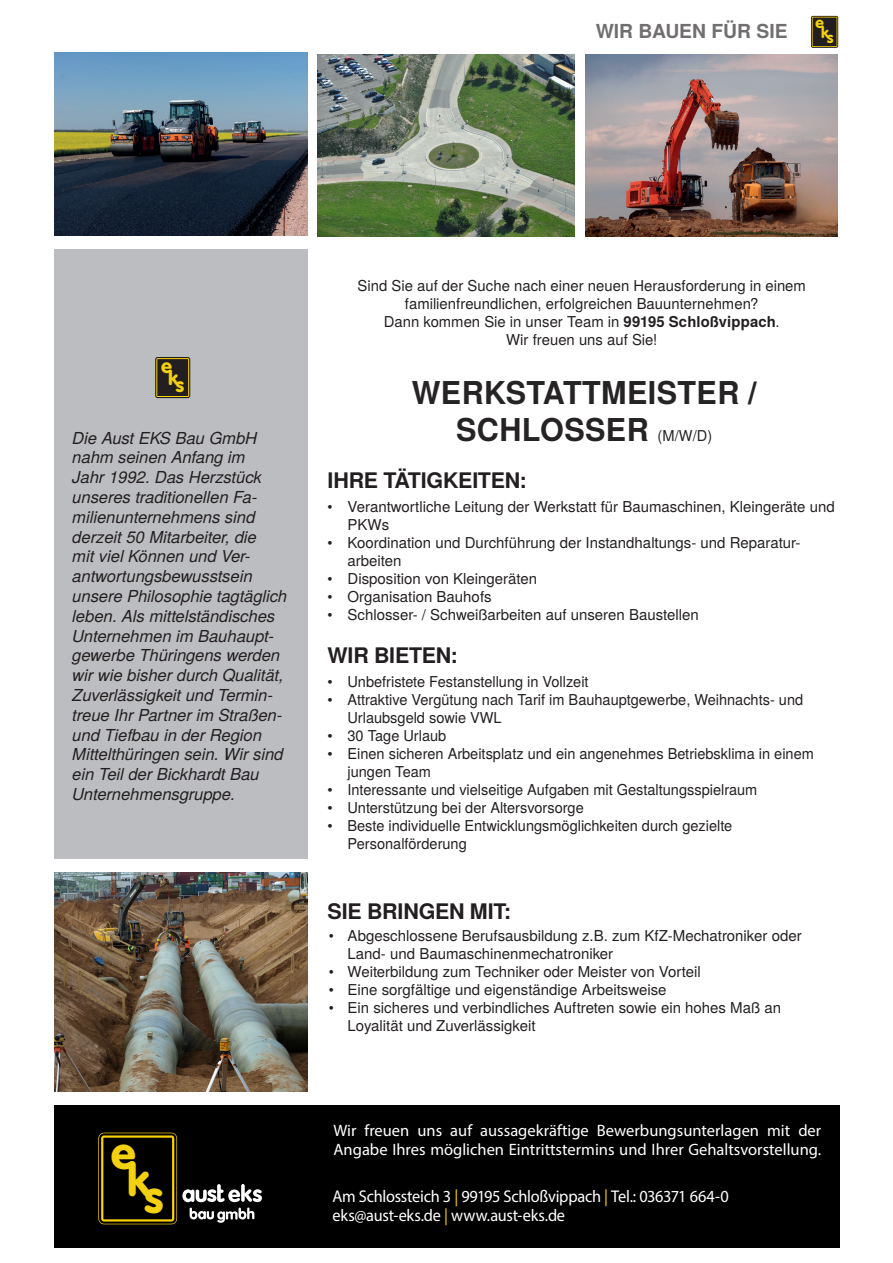
<style>
.page{position:relative;width:893px;height:1263px;background:#fff}
.page>*{position:absolute;margin:0;border:0;box-sizing:border-box;transform-origin:0 0}
.t1{font:47.55px/35px "Bickhardt Bau";color:#f3d10f;text-align:center}
.t2{font:700 31.5px "Te X Gyre Heros";letter-spacing:.015em;color:#262324}
.t3{font:700 21.45px "Te X Gyre Heros";letter-spacing:-.01em;color:#231f20}
.t4{font:20.85px/15.6px "Bickhardt Bau";color:#f3d10f;text-align:center}
.t5{font:700 19.35px "Te X Gyre Heros";color:#231f20}
.t6{font:16.95px "Myriad Pro";letter-spacing:-.015em;color:#fff;scale:.96 1}
.t7{font:italic 16.5px/19.8px "Te X Gyre Heros";color:#231f20}
.t8{font:16.5px/19.4px "Myriad Pro";color:#fff}
.t9{font:16.2px/12.1px "Bickhardt Bau";color:#f3d10f;text-align:center}
.t10{font:15px/18px "Te X Gyre Heros";color:#231f20}
.s1{font-weight:700}
.s2{font-weight:400;font-size:15px}
.s3{color:#fed503}
</style>
<div class="page">
<div style="left:54px;top:250px;width:253px;height:609px;background:#bcbdc0"></div>
<div style="left:54px;top:1106px;width:786px;height:142px;background:#000"></div>
<img style="left:54px;top:873px;width:253px;height:219px">
<img style="left:54px;top:53px;width:253px;height:182px">
<img style="left:586px;top:54px;width:252px;height:182px">
<img style="left:317px;top:54px;width:258px;height:182px">
<svg style="left:155px;top:357px;width:35px;height:41px"></svg>
<svg style="left:156px;top:358px;width:33px;height:39px"></svg>
<svg style="left:811px;top:16px;width:27px;height:32px"></svg>
<svg style="left:812px;top:17px;width:25px;height:30px"></svg>
<svg style="left:98px;top:1133px;width:164px;height:91px"></svg>
<p class="t5" style="left:596px;top:17px;width:193px">WIR BAUEN FÜR SIE</p>
<p class="t9" style="left:815px;top:17px;width:20px">e ks</p>
<p class="t4" style="left:161px;top:358px;width:25px">e ks</p>
<p class="t7" style="left:72px;top:427px;width:216px">Die Aust EKS Bau GmbH nahm seinen Anfang im<br>Jahr 1992. Das Herzstück unseres traditionellen Fa&shy;milienunternehmens sind derzeit 50 Mitarbeiter, die<br>mit viel Können und Ver&shy;antwortungsbewusstsein unsere Philosophie tagtäglich leben. Als mittelständisches<br>Unternehmen im Bauhaupt&shy;gewerbe Thüringens werden wir wie bisher durch Qualität,<br>Zuverlässigkeit und Termin&shy;treue Ihr Partner im Straßen&shy;und Tiefbau in der Region<br>Mittelthüringen sein. Wir sind ein Teil der Bickhardt Bau<br>Unternehmensgruppe.</p>
<p class="t1" style="left:110px;top:1136px;width:56px">e ks</p>
<p class="t10" style="left:358px;top:276px;width:450px;text-align:center">Sind Sie auf der Suche nach einer neuen Herausforderung in einem familienfreundlichen, erfolgreichen Bauunternehmen?<br>Dann kommen Sie in unser Team in <span class="s1">99195 Schloßvippach</span>.</p>
<p class="t10" style="left:506px;top:330px;width:153px">Wir freuen uns auf Sie!</p>
<p class="t2" style="left:412px;top:368px;width:346px">WERKSTATTMEISTER /</p>
<p class="t2" style="left:456px;top:406px;width:258px">SCHLOSSER <span class="s2">(M/W/D)</span></p>
<p class="t3" style="left:328px;top:464px;width:201px">IHRE TÄTIGKEITEN:</p>
<p class="t10" style="left:348px;top:496px;width:489px">Verantwortliche Leitung der Werkstatt für Baumaschinen, Kleingeräte und<br>PKWs</p>
<p class="t10" style="left:348px;top:532px;width:454px">Koordination und Durchführung der Instandhaltungs- und Reparatur-</p>
<p class="t10" style="left:348px;top:550px;width:55px">arbeiten</p>
<p class="t10" style="left:348px;top:568px;width:191px">Disposition von Kleingeräten</p>
<p class="t10" style="left:348px;top:586px;width:146px">Organisation Bauhofs</p>
<p class="t10" style="left:348px;top:604px;width:353px">Schlosser- / Schweißarbeiten auf unseren Baustellen</p>
<p class="t10" style="left:327px;top:496px;width:7px">•</p>
<p class="t10" style="left:327px;top:532px;width:7px">•</p>
<p class="t10" style="left:327px;top:568px;width:7px">•</p>
<p class="t10" style="left:327px;top:586px;width:7px">•</p>
<p class="t10" style="left:327px;top:604px;width:7px">•</p>
<p class="t3" style="left:328px;top:639px;width:132px">WIR BIETEN:</p>
<p class="t10" style="left:327px;top:671px;width:7px">•</p>
<p class="t10" style="left:327px;top:689px;width:7px">•</p>
<p class="t10" style="left:327px;top:725px;width:7px">•</p>
<p class="t10" style="left:327px;top:743px;width:7px">•</p>
<p class="t10" style="left:327px;top:779px;width:7px">•</p>
<p class="t10" style="left:327px;top:797px;width:7px">•</p>
<p class="t10" style="left:327px;top:815px;width:7px">•</p>
<p class="t10" style="left:347px;top:671px;width:243px">Unbefristete Festanstellung in Vollzeit</p>
<p class="t10" style="left:347px;top:689px;width:457px">Attraktive Vergütung nach Tarif im Bauhauptgewerbe, Weihnachts- und<br>Urlaubsgeld sowie VWL</p>
<p class="t10" style="left:347px;top:725px;width:100px">30 Tage Urlaub</p>
<p class="t10" style="left:347px;top:743px;width:468px">Einen sicheren Arbeitsplatz und ein angenehmes Betriebsklima in einem jungen Team</p>
<p class="t10" style="left:347px;top:779px;width:411px">Interessante und vielseitige Aufgaben mit Gestaltungsspielraum</p>
<p class="t10" style="left:347px;top:797px;width:238px">Unterstützung bei der Altersvorsorge</p>
<p class="t10" style="left:347px;top:815px;width:386px">Beste individuelle Entwicklungsmöglichkeiten durch gezielte</p>
<p class="t10" style="left:347px;top:833px;width:121px">Personalförderung</p>
<p class="t3" style="left:328px;top:895px;width:185px">SIE BRINGEN MIT:</p>
<p class="t10" style="left:329px;top:925px;width:7px">•</p>
<p class="t10" style="left:329px;top:961px;width:7px">•</p>
<p class="t10" style="left:329px;top:979px;width:7px">•</p>
<p class="t10" style="left:329px;top:997px;width:7px">•</p>
<p class="t10" style="left:348px;top:925px;width:456px">Abgeschlossene Berufsausbildung z.B. zum KfZ-Mechatroniker oder<br>Land- und Baumaschinenmechatroniker</p>
<p class="t10" style="left:348px;top:961px;width:355px">Weiterbildung zum Techniker oder Meister von Vorteil</p>
<p class="t10" style="left:348px;top:979px;width:320px">Eine sorgfältige und eigenständige Arbeitsweise</p>
<p class="t10" style="left:348px;top:997px;width:435px">Ein sicheres und verbindliches Auftreten sowie ein hohes Maß an<br>Loyalität und Zuverlässigkeit</p>
<p class="t8" style="left:334px;top:1120px;width:489px">Wir freuen uns auf aussagekräftige Bewerbungsunterlagen mit der<br>Angabe Ihres möglichen Eintrittstermins und Ihrer Gehaltsvorstellung.</p>
<p class="t6" style="left:332px;top:1185px;width:414px">Am Schlossteich 3 <span class="s3">|</span> 99195 Schloßvippach <span class="s3">|</span> Tel.: 036371 664-0</p>
<p class="t6" style="left:332px;top:1205px;width:244px">eks@aust-eks.de <span class="s3">|</span> www.aust-eks.de</p>
</div>
